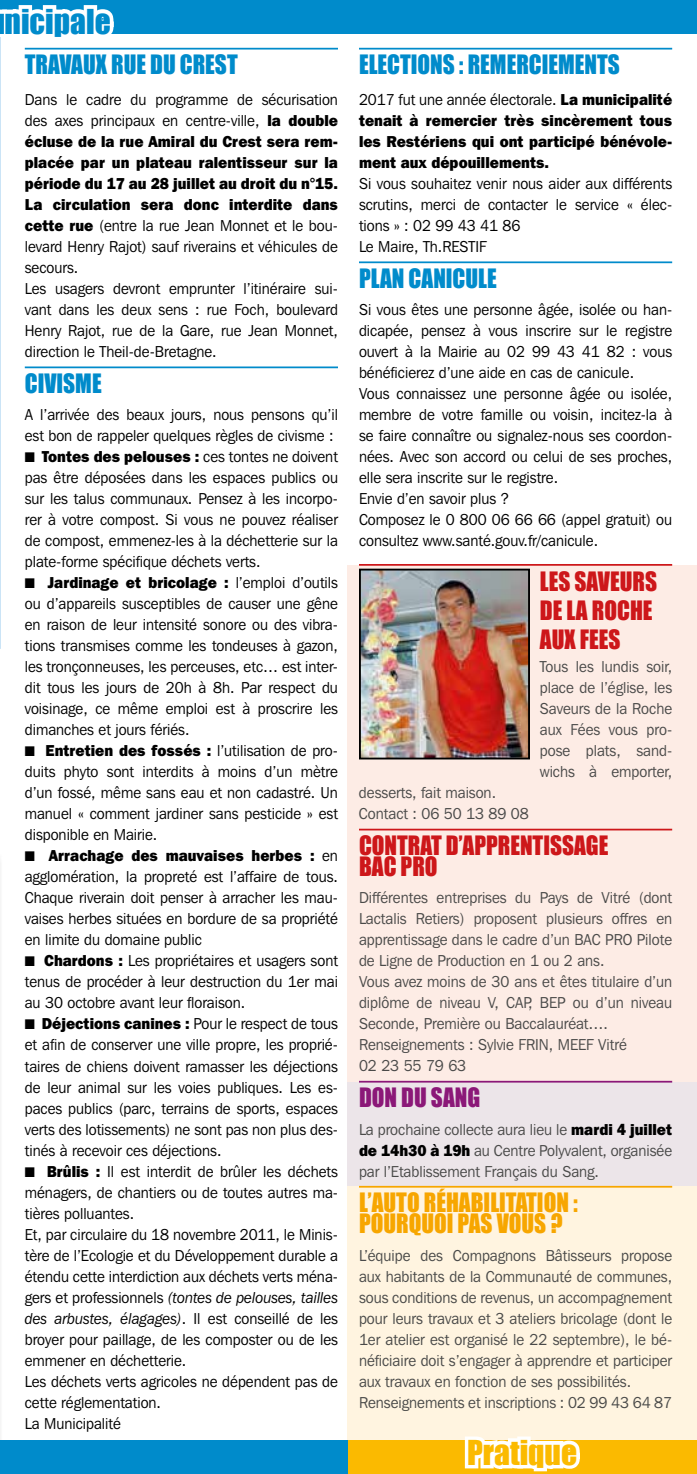
<style>
.page{position:relative;width:697px;height:1474px;background:#fff}
.page>*{position:absolute;margin:0;border:0;box-sizing:border-box;transform-origin:0 0}
.t1{font:31.5px "Impact";color:#008bcb}
.t2{font:31.5px "Impact";color:#fbba00}
.t3{font:24.5px "Impact";color:#008bcb;scale:.95 1}
.t4{font:24.5px/29.4px "Impact";color:#cd171a;scale:.95 1}
.t5{font:24.5px "Impact";color:#f7a600;scale:.95 1}
.t6{font:24.5px "Impact";color:#8b1878;scale:.95 1}
.t7{font:15.75px/21px "Franklin Gothic IT Cby BT";color:#000;text-align:justify;scale:.95 1}
.t8{font:15.75px/21px "Franklin Gothic IT Cby BT";color:#4a4a49;scale:.95 1}
.t9{font:800 15.75px/21px "Franklin Gothic IT Cby BT";color:#000;text-align:justify;scale:.95 1}
.s1{font-weight:800}
.s2{font-style:italic}
.s3{font-weight:400}
.s4{font-weight:800;color:#000}
</style>
<div class="page">
<div style="left:347px;top:669px;width:350px;height:517px;background:#ece5e9"></div>
<div style="left:347px;top:1186px;width:350px;height:254px;background:#fff4e0"></div>
<div style="left:347px;top:565px;width:350px;height:516px;background:#fdece5"></div>
<hr style="left:25px;top:48px;width:313px;height:2px;background:#008bcb">
<hr style="left:25px;top:366px;width:313px;height:2px;background:#008bcb">
<hr style="left:359px;top:48px;width:313px;height:2px;background:#008bcb">
<hr style="left:359px;top:261px;width:313px;height:2px;background:#008bcb">
<hr style="left:359px;top:564px;width:313px;height:1px;background:#cd171a">
<hr style="left:359px;top:828px;width:313px;height:2px;background:#cd171a">
<hr style="left:359px;top:1080px;width:313px;height:2px;background:#8b1878">
<hr style="left:359px;top:1185px;width:313px;height:2px;background:#f7a600">
<img style="left:362px;top:571px;width:165px;height:185px">
<div style="left:359px;top:568px;width:171px;height:191px;border:2px solid #000"></div>
<hr style="left:0;top:847px;width:3px;height:610px;background:#f9f9f9">
<div style="left:0;top:0;width:697px;height:33px;background:#008bcb"></div>
<svg style="left:0;top:5px;width:119px;height:644px"></svg>
<div style="left:347px;top:1439px;width:350px;height:34px;background:#fbba00"></div>
<svg style="left:461px;top:1436px;width:124px;height:36px"></svg>
<div style="left:0;top:1439px;width:347px;height:34px;background:#008bcb"></div>
<h1 class="t1" style="left:5px;top:-3px;width:108px">NICIPALE</h1>
<h2 class="t3" style="left:25px;top:46px;width:226px">TRAVAUX RUE DU CREST</h2>
<p class="t7" style="left:25px;top:89px;width:331px;text-align:left">Dans le cadre du programme de sécurisation des axes principaux en centre-ville, <span class="s1">la double écluse de la rue Amiral du Crest sera rem&shy;placée par un plateau ralentisseur sur la période du 17 au 28 juillet au droit du n°15.<br>La circulation sera donc interdite dans cette rue</span> (entre la rue Jean Monnet et le bou&shy;levard Henry Rajot) sauf riverains et véhicules de secours.<br>Les usagers devront emprunter l’itinéraire sui&shy;vant dans les deux sens : rue Foch, boulevard Henry Rajot, rue de la Gare, rue Jean Monnet, direction le Theil-de-Bretagne.</p>
<h2 class="t3" style="left:25px;top:364px;width:82px">CIVISME</h2>
<p class="t7" style="left:25px;top:404px;width:331px">A l’arrivée des beaux jours, nous pensons qu’il est bon de rappeler quelques règles de civisme :</p>
<p class="t7" style="left:25px;top:446px;width:331px">■ <span class="s1">Tontes des pelouses :</span> ces tontes ne doivent pas être déposées dans les espaces publics ou sur les talus communaux. Pensez à les incorpo&shy;rer à votre compost. Si vous ne pouvez réaliser de compost, emmenez-les à la déchetterie sur la plate-forme spécifique déchets verts.</p>
<p class="t7" style="left:25px;top:572px;width:331px">■ <span class="s1">Jardinage et bricolage :</span> l’emploi d’outils ou d’appareils susceptibles de causer une gêne en raison de leur intensité sonore ou des vibra&shy;tions transmises comme les tondeuses à gazon, les tronçonneuses, les perceuses, etc… est inter&shy;dit tous les jours de 20h à 8h. Par respect du voisinage, ce même emploi est à proscrire les dimanches et jours fériés.</p>
<p class="t7" style="left:25px;top:740px;width:331px">■ <span class="s1">Entretien des fossés :</span> l’utilisation de pro&shy;duits phyto sont interdits à moins d’un mètre d’un fossé, même sans eau et non cadastré. Un manuel « comment jardiner sans pesticide » est disponible en Mairie.</p>
<p class="t7" style="left:25px;top:845px;width:331px">■ <span class="s1">Arrachage des mauvaises herbes :</span> en agglomération, la propreté est l’affaire de tous.<br>Chaque riverain doit penser à arracher les mau&shy;vaises herbes situées en bordure de sa propriété en limite du domaine public</p>
<p class="t7" style="left:25px;top:950px;width:331px">■ <span class="s1">Chardons :</span> Les propriétaires et usagers sont tenus de procéder à leur destruction du 1er mai au 30 octobre avant leur floraison.</p>
<p class="t7" style="left:25px;top:1013px;width:331px">■ <span class="s1">Déjections canines :</span> Pour le respect de tous et afin de conserver une ville propre, les proprié&shy;taires de chiens doivent ramasser les déjections de leur animal sur les voies publiques. Les es&shy;paces publics (parc, terrains de sports, espaces verts des lotissements) ne sont pas non plus des&shy;tinés à recevoir ces déjections.</p>
<p class="t7" style="left:25px;top:1160px;width:331px;text-align:left">■ <span class="s1">Brûlis :</span> Il est interdit de brûler les déchets ménagers, de chantiers ou de toutes autres ma&shy;tières polluantes.<br>Et, par circulaire du 18 novembre 2011, le Minis&shy;tère de l’Ecologie et du Développement durable a étendu cette interdiction aux déchets verts ména&shy;gers et professionnels <span class="s2">(tontes de pelouses, tailles des arbustes, élagages)</span>. Il est conseillé de les broyer pour paillage, de les composter ou de les emmener en déchetterie.<br>Les déchets verts agricoles ne dépendent pas de cette réglementation.<br>La Municipalité</p>
<h2 class="t3" style="left:359px;top:46px;width:276px">ELECTIONS : REMERCIEMENTS</h2>
<p class="t9" style="left:359px;top:89px;width:331px"><span class="s3">2017 fut une année électorale.</span> La municipalité tenait à remercier très sincèrement tous les Restériens qui ont participé bénévole&shy;ment aux dépouillements.</p>
<p class="t7" style="left:359px;top:173px;width:331px;text-align:left">Si vous souhaitez venir nous aider aux différents scrutins, merci de contacter le service « élec&shy;tions » : 02 99 43 41 86<br>Le Maire, Th.RESTIF</p>
<h2 class="t3" style="left:359px;top:259px;width:147px">PLAN CANICULE</h2>
<p class="t7" style="left:359px;top:299px;width:331px;text-align:left">Si vous êtes une personne âgée, isolée ou han&shy;dicapée, pensez à vous inscrire sur le registre ouvert à la Mairie au 02 99 43 41 82 : vous bénéficierez d’une aide en cas de canicule.<br>Vous connaissez une personne âgée ou isolée, membre de votre famille ou voisin, incitez-la à se faire connaître ou signalez-nous ses coordon&shy;nées. Avec son accord ou celui de ses proches, elle sera inscrite sur le registre.<br>Envie d’en savoir plus ?<br>Composez le 0 800 06 66 66 (appel gratuit) ou consultez www.santé.gouv.fr/canicule.</p>
<h2 class="t4" style="left:540px;top:565px;width:125px">LES SAVEURS<br>DE LA ROCHE<br>AUX FEES</h2>
<p class="t8" style="left:540px;top:656px;width:141px;text-align:justify">Tous les lundis soir, place de l’église, les Saveurs de la Roche aux Fées vous pro&shy;pose plats, sand&shy;wichs à emporter,</p>
<p class="t8" style="left:359px;top:782px;width:180px">desserts, fait maison.<br>Contact : 06 50 13 89 08</p>
<h2 class="t4" style="left:359px;top:834px;width:264px;line-height:21px">CONTRAT D’APPRENTISSAGE<br>BAC PRO</h2>
<p class="t8" style="left:359px;top:887px;width:331px">Différentes entreprises du Pays de Vitré (dont Lactalis Retiers) proposent plusieurs offres en apprentissage dans le cadre d’un BAC PRO Pilote de Ligne de Production en 1 ou 2 ans.<br>Vous avez moins de 30 ans et êtes titulaire d’un diplôme de niveau V, CAP, BEP ou d’un niveau Seconde, Première ou Baccalauréat….<br>Renseignements : Sylvie FRIN, MEEF Vitré<br>02 23 55 79 63</p>
<h2 class="t6" style="left:359px;top:1078px;width:129px">DON DU SANG</h2>
<p class="t8" style="left:359px;top:1118px;width:331px;text-align:justify">La prochaine collecte aura lieu le <span class="s4">mardi 4 juillet de 14h30 à 19h</span> au Centre Polyvalent, organisée par l’Etablissement Français du Sang.</p>
<h2 class="t5" style="left:359px;top:1183px;width:27px">L’AUTO</h2>
<h2 class="t5" style="left:424px;top:1183px;width:12px">RÉHABILITATION</h2>
<h2 class="t5" style="left:573px;top:1183px;width:6px">:</h2>
<h2 class="t5" style="left:359px;top:1204px;width:14px">POUR</h2>
<h2 class="t5" style="left:409px;top:1204px;width:105px">QUOIPASVOUS</h2>
<h2 class="t5" style="left:550px;top:1204px;width:14px">?</h2>
<p class="t8" style="left:359px;top:1244px;width:331px">L’équipe des Compagnons Bâtisseurs propose aux habitants de la Communauté de communes, sous conditions de revenus, un accompagnement pour leurs travaux et 3 ateliers bricolage (dont le 1er atelier est organisé le 22 septembre), le bé&shy;néficiaire doit s’engager à apprendre et participer aux travaux en fonction de ses possibilités.<br>Renseignements et inscriptions : 02 99 43 64 87</p>
<h1 class="t2" style="left:467px;top:1427px;width:112px">PRATIQUE</h1>
</div>
